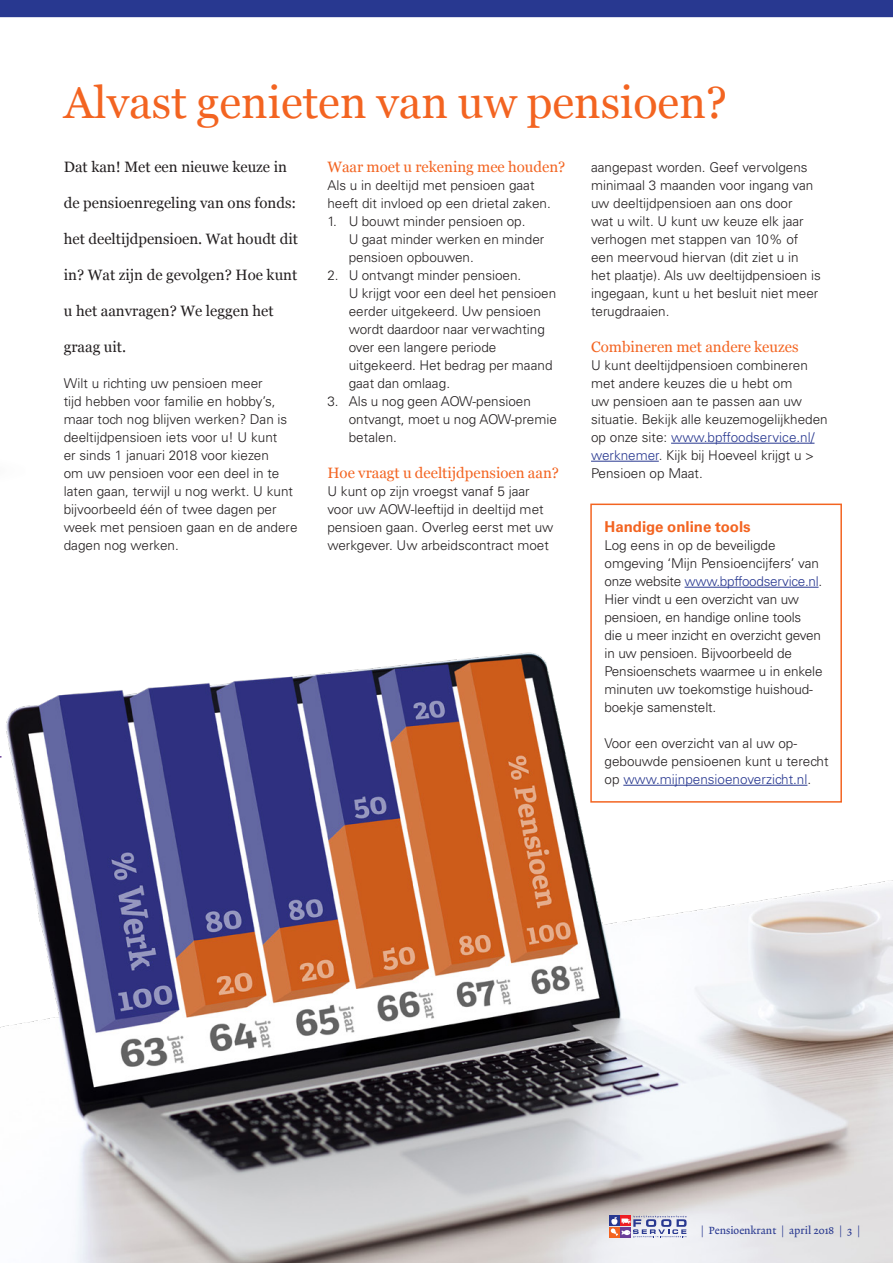
<style>
.page{position:relative;width:893px;height:1263px;background:#fff}
.page>*{position:absolute;margin:0;border:0;box-sizing:border-box;transform-origin:0 0}
.t1{font:45px "Georgia";color:#f36421}
.t2{font:15px "Georgia";color:#231f20}
.t3{font:15px "Georgia";color:#f36421}
.t4{font:700 15px "Univers LT Std";color:#f36421}
.t5{font:300 13.5px/18px "Univers LT Std";color:#231f20}
.t6{font:10.5px "Lexicon No 2 Roman A";color:#283890}
.s1{color:#283890}
</style>
<div class="page">
<hr style="left:671px;top:443px;width:143px;height:1px;background:#283890">
<hr style="left:591px;top:461px;width:68px;height:1px;background:#283890">
<img style="left:0;top:652px;width:893px;height:611px">
<hr style="left:685px;top:587px;width:134px;height:1px;background:#283890">
<hr style="left:623px;top:785px;width:184px;height:1px;background:#283890">
<div style="left:590px;top:504px;width:252px;height:299px;border:2px solid #f36421"></div>
<div style="left:0;top:0;width:893px;height:17px;background:#283890"></div>
<div style="left:609px;top:1215px;width:11px;height:11px;background:#283890"></div>
<div style="left:609px;top:1227px;width:11px;height:10px;background:#f36421"></div>
<div style="left:620px;top:1215px;width:11px;height:11px;background:#ee1d23"></div>
<svg style="left:610px;top:1216px;width:77px;height:21px"></svg>
<h1 class="t1" style="left:64px;top:75px;width:665px">Alvast genieten van uw pensioen?</h1>
<p class="t2" style="left:64px;top:158px;width:225px">Dat kan! Met een nieuwe keuze in</p>
<p class="t2" style="left:64px;top:194px;width:234px">de pensioenregeling van ons fonds:</p>
<p class="t2" style="left:64px;top:230px;width:236px">het deeltijdpensioen. Wat houdt dit</p>
<p class="t2" style="left:64px;top:266px;width:235px">in? Wat zijn de gevolgen? Hoe kunt</p>
<p class="t2" style="left:64px;top:302px;width:211px">u het aanvragen? We leggen het</p>
<p class="t2" style="left:64px;top:338px;width:64px">graag uit.</p>
<p class="t5" style="left:64px;top:374px;width:235px">Wilt u richting uw pensioen meer<br>tijd hebben voor familie en hobby’s, maar toch nog blijven werken? Dan is deeltijdpensioen iets voor u! U kunt<br>er sinds 1 januari 2018 voor kiezen<br>om uw pensioen voor een deel in te laten gaan, terwijl u nog werkt. U kunt bijvoorbeeld één of twee dagen per week met pensioen gaan en de andere dagen nog werken.</p>
<p class="t3" style="left:327px;top:158px;width:240px">Waar moet u rekening mee houden?</p>
<p class="t5" style="left:327px;top:176px;width:225px">Als u in deeltijd met pensioen gaat heeft dit invloed op een drietal zaken.</p>
<p class="t5" style="left:349px;top:212px;width:197px;text-indent:-21px">1. U bouwt minder pensioen op.<br>U gaat minder werken en minder pensioen opbouwen.</p>
<p class="t5" style="left:349px;top:266px;width:209px;text-indent:-21px">2. U ontvangt minder pensioen.<br>U krijgt voor een deel het pensioen eerder uitgekeerd. Uw pensioen wordt daardoor naar verwachting over een langere periode uitgekeerd. Het bedrag per maand gaat dan omlaag.</p>
<p class="t5" style="left:349px;top:392px;width:210px;text-indent:-21px">3. Als u nog geen AOW-pensioen ontvangt, moet u nog AOW-premie betalen.</p>
<p class="t3" style="left:327px;top:464px;width:233px">Hoe vraagt u deeltijdpensioen aan?</p>
<p class="t5" style="left:327px;top:482px;width:227px">U kunt op zijn vroegst vanaf 5 jaar voor uw AOW-leeftijd in deeltijd met pensioen gaan. Overleg eerst met uw werkgever. Uw arbeidscontract moet</p>
<p class="t5" style="left:591px;top:158px;width:231px">aangepast worden. Geef vervolgens minimaal 3 maanden voor ingang van uw deeltijdpensioen aan ons door<br>wat u wilt. U kunt uw keuze elk jaar verhogen met stappen van 10% of een meervoud hiervan (dit ziet u in het plaatje). Als uw deeltijdpensioen is ingegaan, kunt u het besluit niet meer terugdraaien.</p>
<p class="t3" style="left:591px;top:338px;width:209px">Combineren met andere keuzes</p>
<p class="t5" style="left:591px;top:356px;width:238px">U kunt deeltijdpensioen combineren met andere keuzes die u hebt om<br>uw pensioen aan te passen aan uw situatie. Bekijk alle keuzemogelijkheden op onze site: <span class="s1">www.bpffoodservice.nl/ werknemer</span>. Kijk bij Hoeveel krijgt u &gt; Pensioen op Maat.</p>
<p class="t4" style="left:605px;top:518px;width:148px">Handige online tools</p>
<p class="t5" style="left:605px;top:536px;width:219px">Log eens in op de beveiligde omgeving ‘Mijn Pensioencijfers’ van onze website <span class="s1">www.bpffoodservice.nl</span>.<br>Hier vindt u een overzicht van uw pensioen, en handige online tools<br>die u meer inzicht en overzicht geven in uw pensioen. Bijvoorbeeld de<br>Pensioenschets waarmee u in enkele minuten uw toekomstige huishoud&shy;boekje samenstelt.</p>
<p class="t5" style="left:605px;top:734px;width:225px">Voor een overzicht van al uw op&shy;gebouwde pensioenen kunt u terecht op <span class="s1">www.mijnpensioenoverzicht.nl</span>.</p>
<p class="t6" style="left:701px;top:1224px;width:160px">| Pensioenkrant | april 2018 | 3 |</p>
</div>
